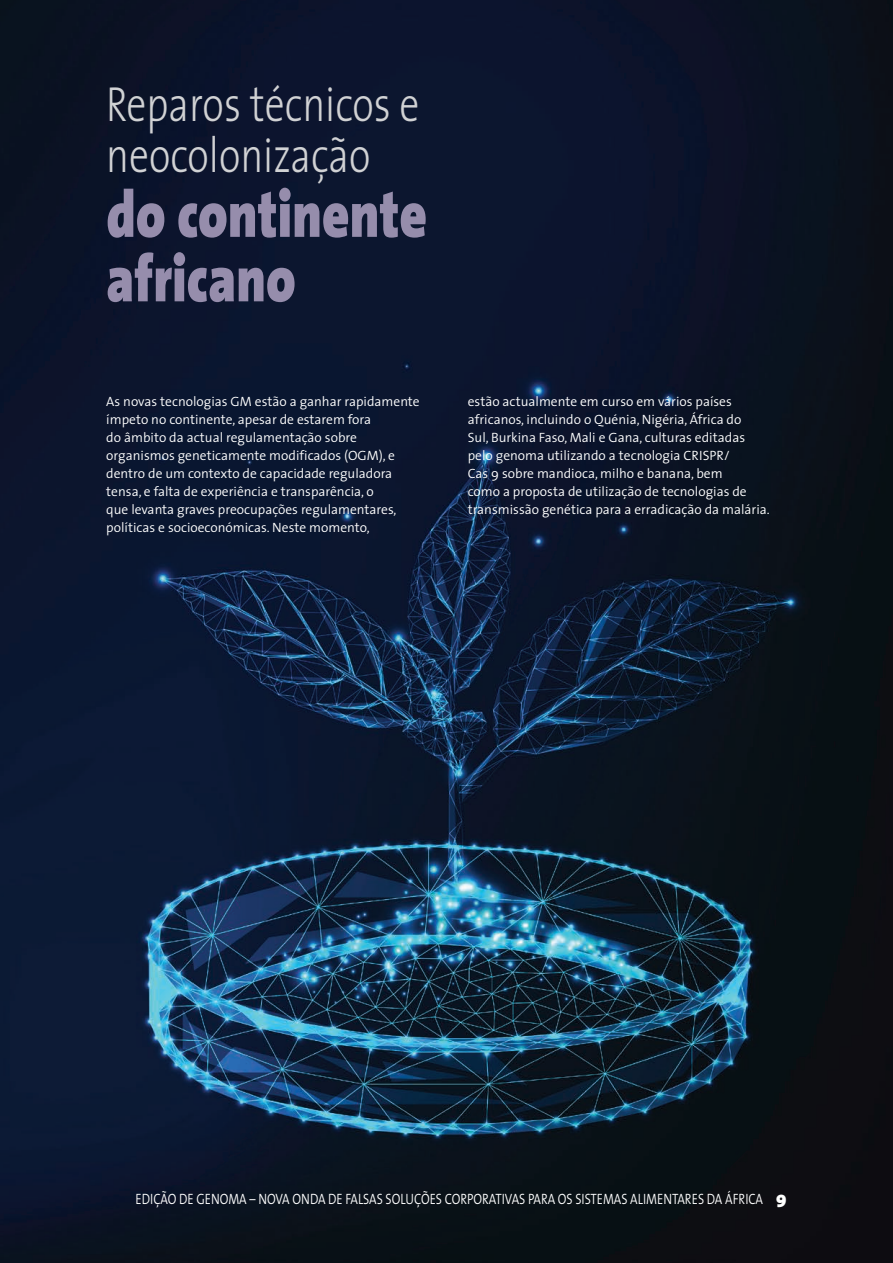
<style>
.page{position:relative;width:893px;height:1263px;background:#fff}
.page>*{position:absolute;margin:0;border:0;box-sizing:border-box;transform-origin:0 0}
.t1{font:900 66px/64.5px "The Sans";color:#968dac;scale:.8 1}
.t2{font:300 49.5px/51px "The Sans";color:#d1d2d4;scale:.8 1}
.t3{font:300 15px "The Sans";color:#fff;scale:.82 1}
.t4{font:300 13.5px/18px "The Sans";color:#fff}
.s1{font-weight:900;font-size:18px}
</style>
<div class="page">
<img style="left:0;top:0;width:893px;height:1263px">
<h2 class="t2" style="left:106px;top:78px;width:393px">Reparos técnicos e neocolonização</h2>
<h1 class="t1" style="left:106px;top:181px;width:403px">do continente africano</h1>
<p class="t4" style="left:106px;top:392px;width:315px">As novas tecnologias GM estão a ganhar rapidamente ímpeto no continente, apesar de estarem fora<br>do âmbito da actual regulamentação sobre organismos geneticamente modificados (OGM), e dentro de um contexto de capacidade reguladora tensa, e falta de experiência e transparência, o<br>que levanta graves preocupações regulamentares, políticas e socioeconómicas. Neste momento,</p>
<p class="t4" style="left:468px;top:392px;width:304px">estão actualmente em curso em vários países africanos, incluindo o Quénia, Nigéria, África do<br>Sul, Burkina Faso, Mali e Gana, culturas editadas pelo genoma utilizando a tecnologia CRISPR/<br>Cas 9 sobre mandioca, milho e banana, bem<br>como a proposta de utilização de tecnologias de transmissão genética para a erradicação da malária.</p>
<p class="t3" style="left:136px;top:1186px;width:795px">EDIÇÃO DE GENOMA – NOVA ONDA DE FALSAS SOLUÇÕES CORPORATIVAS PARA OS SISTEMAS ALIMENTARES DA ÁFRICA <span class="s1">9</span></p>
</div>
